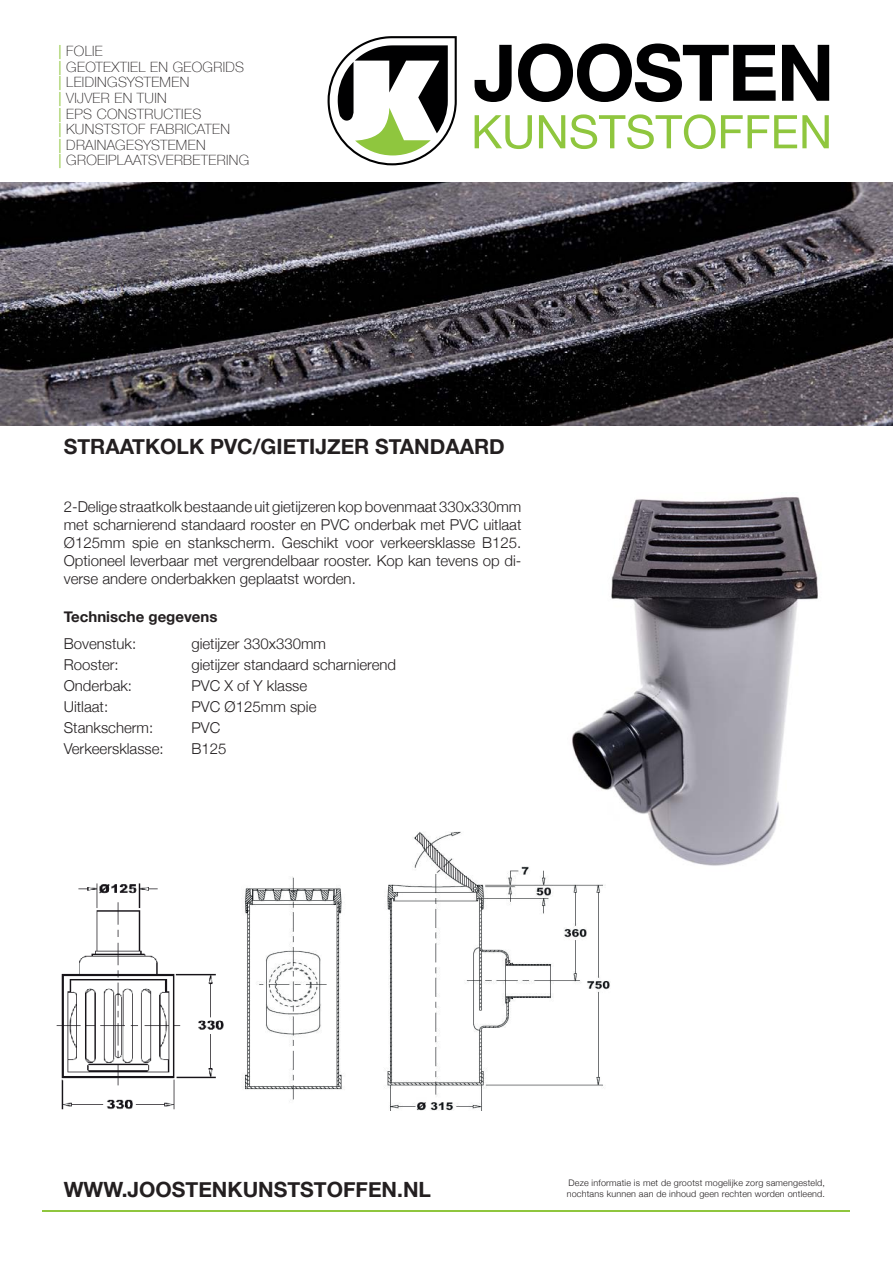
<style>
.page{position:relative;width:893px;height:1263px;background:#fff}
.page>*{position:absolute;margin:0;border:0;box-sizing:border-box;transform-origin:0 0}
.t1{font:700 21px "Helvetica Neue";color:#231f20}
.t2{font:300 15px/21px "Helvetica Neue";color:#231f20}
.t3{font:700 15px "Helvetica Neue";color:#231f20}
.t4{font:100 14.1px/15.6px "Helvetica Neue";letter-spacing:.025em;color:#231f20}
.t5{font:300 9px/10.8px "Helvetica Neue";letter-spacing:.02em;color:#231f20}
.s1{font-weight:400;color:#8fc63e}
</style>
<div class="page">
<img style="left:56px;top:883px;width:168px;height:226px">
<svg style="left:475px;top:45px;width:37px;height:57px"></svg>
<svg style="left:518px;top:44px;width:258px;height:58px"></svg>
<svg style="left:782px;top:45px;width:47px;height:56px"></svg>
<svg style="left:475px;top:115px;width:57px;height:34px"></svg>
<svg style="left:539px;top:115px;width:26px;height:33px"></svg>
<svg style="left:571px;top:114px;width:258px;height:35px"></svg>
<svg style="left:328px;top:36px;width:129px;height:129px"></svg>
<img style="left:0;top:182px;width:893px;height:244px">
<img style="left:572px;top:497px;width:246px;height:369px">
<img style="left:244px;top:876px;width:98px;height:226px">
<img style="left:384px;top:828px;width:228px;height:283px">
<hr style="left:43px;top:1211px;width:807px;height:1px;background:#8fc63e">
<p class="t4" style="left:58px;top:43px;width:192px"><span class="s1">|</span> FOLIE<br><span class="s1">|</span> GEOTEXTIEL EN GEOGRIDS <span class="s1">|</span> LEIDINGSYSTEMEN<br><span class="s1">|</span> VIJVER EN TUIN<br><span class="s1">|</span> EPS CONSTRUCTIES<br><span class="s1">|</span> KUNSTSTOF FABRICATEN<br><span class="s1">|</span> DRAINAGESYSTEMEN<br><span class="s1">|</span> GROEIPLAATSVERBETERING</p>
<h1 class="t1" style="left:64px;top:430px;width:443px">STRAATKOLK PVC/GIETIJZER STANDAARD</h1>
<p class="t2" style="left:64px;top:497px;width:459px;line-height:18px;text-align:justify">2-Delige straatkolk bestaande uit gietijzeren kop bovenmaat 330x330mm met scharnierend standaard rooster en PVC onderbak met PVC uitlaat Ø125mm spie en stankscherm. Geschikt voor verkeersklasse B125.<br>Optioneel leverbaar met vergrendelbaar rooster. Kop kan tevens op di&shy;verse andere onderbakken geplaatst worden.</p>
<p class="t3" style="left:64px;top:604px;width:155px">Technische gegevens</p>
<p class="t2" style="left:64px;top:631px;width:102px">Bovenstuk:<br>Rooster:<br>Onderbak:<br>Uitlaat:<br>Stankscherm:<br>Verkeersklasse:</p>
<p class="t2" style="left:191px;top:631px;width:206px">gietijzer 330x330mm<br>gietijzer standaard scharnierend<br>PVC X of Y klasse<br>PVC Ø125mm spie<br>PVC<br>B125</p>
<h1 class="t1" style="left:64px;top:1173px;width:369px">WWW.JOOSTENKUNSTSTOFFEN.NL</h1>
<p class="t5" style="left:567px;top:1177px;width:260px">Deze informatie is met de grootst mogelijke zorg samengesteld, nochtans kunnen aan de inhoud geen rechten worden ontleend.</p>
</div>
